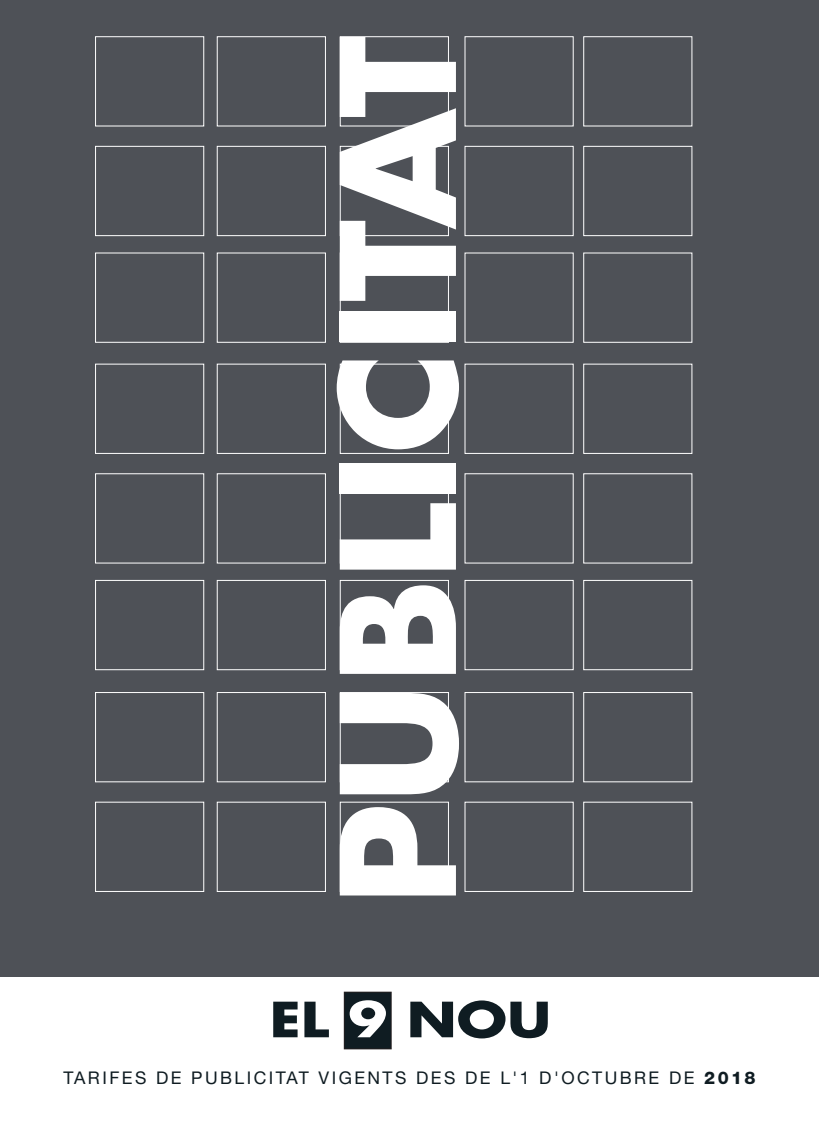
<style>
.page{position:relative;width:819px;height:1141px;background:#fff}
.page>*{position:absolute;margin:0;border:0;box-sizing:border-box;transform-origin:0 0}
.t1{font:700 154px "Futura";color:#fff}
.t2{font:700 47.25px "Futura";color:#0f1c22;scale:1.2 1}
.t3{font:17.5px "Helvetica Neue";letter-spacing:.14em;color:#0f1c22}
.t4{font:800 17.5px "Helvetica Neue";color:#0f1c22}
.s1{color:#fff}
.s2{font-weight:400}
</style>
<div class="page">
<div style="left:344px;top:992px;width:47px;height:57px;background:#0f1c22"></div>
<div style="left:344px;top:992px;width:47px;height:57px;border:1px solid #231f20"></div>
<div style="left:0;top:0;width:819px;height:977px;background:#4e5157"></div>
<div style="left:95px;top:253px;width:109px;height:90px;border:1px solid #fff"></div>
<div style="left:217px;top:253px;width:109px;height:90px;border:1px solid #fff"></div>
<div style="left:340px;top:253px;width:109px;height:90px;border:1px solid #fff"></div>
<div style="left:583px;top:253px;width:109px;height:90px;border:1px solid #fff"></div>
<div style="left:95px;top:146px;width:109px;height:90px;border:1px solid #fff"></div>
<div style="left:217px;top:146px;width:109px;height:90px;border:1px solid #fff"></div>
<div style="left:340px;top:146px;width:109px;height:90px;border:1px solid #fff"></div>
<div style="left:464px;top:146px;width:109px;height:90px;border:1px solid #fff"></div>
<div style="left:583px;top:146px;width:109px;height:90px;border:1px solid #fff"></div>
<div style="left:95px;top:36px;width:109px;height:90px;border:1px solid #fff"></div>
<div style="left:217px;top:36px;width:109px;height:90px;border:1px solid #fff"></div>
<div style="left:340px;top:36px;width:109px;height:90px;border:1px solid #fff"></div>
<div style="left:583px;top:36px;width:109px;height:90px;border:1px solid #fff"></div>
<div style="left:95px;top:580px;width:109px;height:90px;border:1px solid #fff"></div>
<div style="left:217px;top:580px;width:109px;height:90px;border:1px solid #fff"></div>
<div style="left:340px;top:580px;width:109px;height:90px;border:1px solid #fff"></div>
<div style="left:464px;top:580px;width:109px;height:90px;border:1px solid #fff"></div>
<div style="left:583px;top:580px;width:109px;height:90px;border:1px solid #fff"></div>
<div style="left:95px;top:473px;width:109px;height:90px;border:1px solid #fff"></div>
<div style="left:217px;top:473px;width:109px;height:90px;border:1px solid #fff"></div>
<div style="left:340px;top:473px;width:109px;height:90px;border:1px solid #fff"></div>
<div style="left:583px;top:473px;width:109px;height:90px;border:1px solid #fff"></div>
<div style="left:95px;top:364px;width:109px;height:90px;border:1px solid #fff"></div>
<div style="left:217px;top:364px;width:109px;height:90px;border:1px solid #fff"></div>
<div style="left:340px;top:364px;width:109px;height:90px;border:1px solid #fff"></div>
<div style="left:583px;top:364px;width:109px;height:90px;border:1px solid #fff"></div>
<div style="left:95px;top:802px;width:109px;height:90px;border:1px solid #fff"></div>
<div style="left:217px;top:802px;width:109px;height:90px;border:1px solid #fff"></div>
<div style="left:340px;top:802px;width:109px;height:90px;border:1px solid #fff"></div>
<div style="left:464px;top:802px;width:109px;height:90px;border:1px solid #fff"></div>
<div style="left:583px;top:802px;width:109px;height:90px;border:1px solid #fff"></div>
<div style="left:95px;top:692px;width:109px;height:90px;border:1px solid #fff"></div>
<div style="left:217px;top:692px;width:109px;height:90px;border:1px solid #fff"></div>
<div style="left:340px;top:692px;width:109px;height:90px;border:1px solid #fff"></div>
<div style="left:464px;top:692px;width:109px;height:90px;border:1px solid #fff"></div>
<div style="left:583px;top:692px;width:109px;height:90px;border:1px solid #fff"></div>
<h1 class="t1" style="left:296px;top:905px;width:871px;rotate:-90deg">PUBLICITAT</h1>
<h2 class="t2" style="left:269px;top:988px;width:236px">EL <span class="s1">9</span> NOU</h2>
<p class="t3" style="left:63px;top:1067px;width:528px">TARIFES DE PUBLICITAT VIGENTS DES DE L'1 D'OCTUBRE</p>
<p class="t4" style="left:669px;top:1067px;width:88px"><span class="s2">DE</span> 2018</p>
</div>
